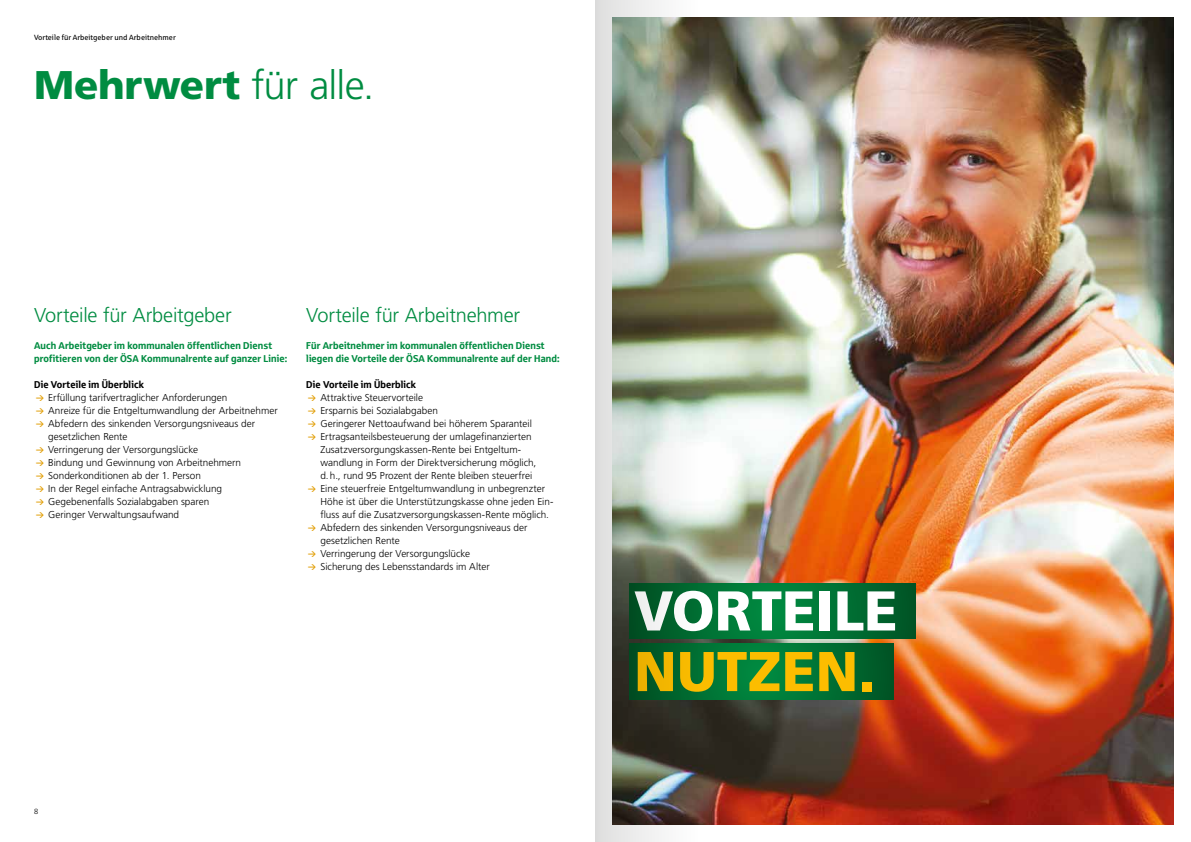
<style>
.page{position:relative;width:1191px;height:842px;background:#fff}
.page>*{position:absolute;margin:0;border:0;box-sizing:border-box;transform-origin:0 0}
.t1{font:900 56px "Frutiger";color:#fff}
.t2{font:900 56px "Frutiger";letter-spacing:.005em;color:#fcbd00}
.t3{font:900 40px "Frutiger";letter-spacing:-.005em;color:#008c41}
.t4{font:300 20px "Frutiger";letter-spacing:-.01em;color:#008c41}
.t5{font:300 10px/13px "Frutiger";color:#000}
.t6{font:10px/13px "Sparkasse Head";letter-spacing:.015em;color:#008c41}
.t7{font:10px "Sparkasse Head";letter-spacing:.015em;color:#000}
.t8{font:7.5px "Sparkasse Rg";color:#000}
.t9{font:7.5px "Sparkasse Lt";color:#000}
.s1{font-weight:300}
</style>
<div class="page">
<img style="left:699px;top:17px;width:475px;height:808px">
<svg style="left:699px;top:583px;width:217px;height:56px;background:#007335"></svg>
<svg style="left:699px;top:644px;width:194px;height:55px;background:#007335"></svg>
<img style="left:595px;top:0;width:104px;height:842px">
<p class="t8" style="left:34px;top:33px;width:143px">Vorteile für Arbeitgeber und Arbeitnehmer</p>
<h2 class="t3" style="left:34px;top:61px;width:341px">Mehrwert <span class="s1">für alle.</span></h2>
<h3 class="t4" style="left:34px;top:303px;width:199px">Vorteile für Arbeitgeber</h3>
<p class="t6" style="left:34px;top:338px;width:255px">Auch Arbeitgeber im kommunalen öffentlichen Dienst profitieren von der ÖSA Kommunalrente auf ganzer Linie:</p>
<p class="t7" style="left:34px;top:378px;width:111px">Die Vorteile im Überblick</p>
<p class="t5" style="left:48px;top:391px;width:231px">Erfüllung tarifvertraglicher Anforderungen<br>Anreize für die Entgeltumwandlung der Arbeitnehmer Abfedern des sinkenden Versorgungsniveaus der gesetzlichen Rente<br>Verringerung der Versorgungslücke<br>Bindung und Gewinnung von Arbeitnehmern Sonderkonditionen ab der 1. Person<br>In der Regel einfache Antragsabwicklung Gegebenenfalls Sozialabgaben sparen<br>Geringer Verwaltungsaufwand</p>
<h3 class="t4" style="left:306px;top:303px;width:215px">Vorteile für Arbeitnehmer</h3>
<p class="t6" style="left:306px;top:338px;width:255px">Für Arbeitnehmer im kommunalen öffentlichen Dienst liegen die Vorteile der ÖSA Kommunalrente auf der Hand:</p>
<p class="t7" style="left:306px;top:378px;width:111px">Die Vorteile im Überblick</p>
<p class="t5" style="left:320px;top:391px;width:234px">Attraktive Steuervorteile<br>Ersparnis bei Sozialabgaben<br>Geringerer Nettoaufwand bei höherem Sparanteil Ertragsanteilsbesteuerung der umlagefinanzierten Zusatzversorgungskassen-Rente bei Entgeltum&shy;wandlung in Form der Direktversicherung möglich, d.h., rund 95 Prozent der Rente bleiben steuerfrei<br>Eine steuerfreie Entgeltumwandlung in unbegrenzter Höhe ist über die Unterstützungskasse ohne jeden Ein&shy;fluss auf die Zusatzversorgungskassen-Rente möglich.<br>Abfedern des sinkenden Versorgungsniveaus der gesetzlichen Rente<br>Verringerung der Versorgungslücke<br>Sicherung des Lebensstandards im Alter</p>
<p class="t9" style="left:34px;top:807px;width:6px">8</p>
<h1 class="t1" style="left:634px;top:577px;width:265px">VORTEILE</h1>
<h1 class="t2" style="left:634px;top:638px;width:243px">NUTZEN.</h1>
</div>
